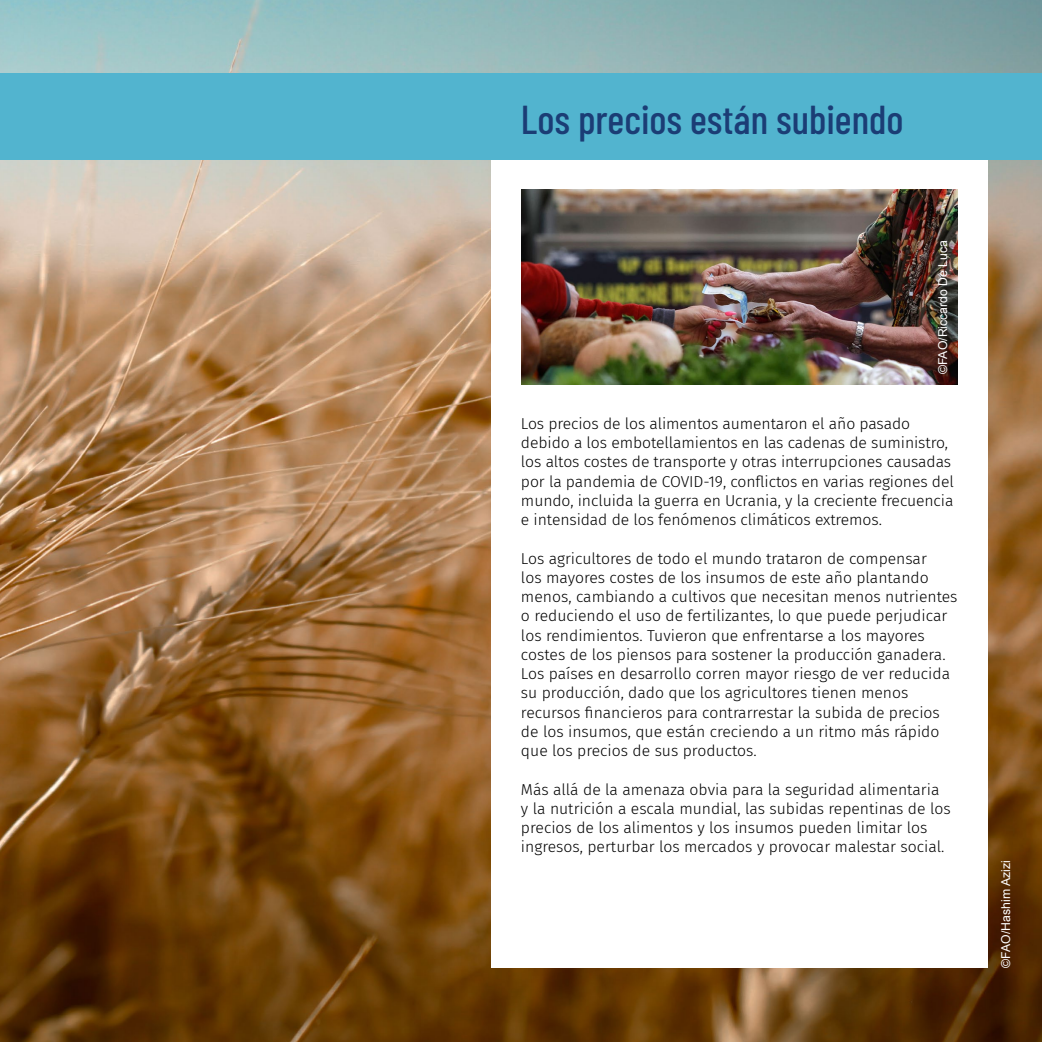
<style>
.page{position:relative;width:1042px;height:1042px;background:#fff}
.page>*{position:absolute;margin:0;border:0;box-sizing:border-box;transform-origin:0 0}
.t1{font:500 40.25px "Barlow Condensed";color:#1b3d75}
.t2{font:300 15.75px/19.2px "Fira Sans";color:#000}
.t3{font:12.25px "Arial";color:#fff}
</style>
<div class="page">
<img style="left:0;top:0;width:1042px;height:1042px">
<div style="left:491px;top:84px;width:496px;height:883px;background:#fff"></div>
<div style="left:0;top:73px;width:1042px;height:87px;background:#52b4cf"></div>
<img style="left:521px;top:190px;width:437px;height:194px">
<h1 class="t1" style="left:521px;top:91px;width:384px">Los precios están subiendo</h1>
<p class="t3" style="left:935px;top:374px;width:136px;rotate:-90deg">©FAO/Riccardo De Luca</p>
<p class="t2" style="left:521px;top:413px;width:434px">Los precios de los alimentos aumentaron el año pasado debido a los embotellamientos en las cadenas de suministro, los altos costes de transporte y otras interrupciones causadas por la pandemia de COVID-19, conflictos en varias regiones del mundo, incluida la guerra en Ucrania, y la creciente frecuencia e intensidad de los fenómenos climáticos extremos.</p>
<p class="t2" style="left:521px;top:548px;width:438px">Los agricultores de todo el mundo trataron de compensar<br>los mayores costes de los insumos de este año plantando menos, cambiando a cultivos que necesitan menos nutrientes o reduciendo el uso de fertilizantes, lo que puede perjudicar los rendimientos. Tuvieron que enfrentarse a los mayores costes de los piensos para sostener la producción ganadera.<br>Los países en desarrollo corren mayor riesgo de ver reducida su producción, dado que los agricultores tienen menos recursos financieros para contrarrestar la subida de precios de los insumos, que están creciendo a un ritmo más rápido que los precios de sus productos.</p>
<p class="t2" style="left:521px;top:779px;width:431px">Más allá de la amenaza obvia para la seguridad alimentaria y la nutrición a escala mundial, las subidas repentinas de los precios de los alimentos y los insumos pueden limitar los ingresos, perturbar los mercados y provocar malestar social.</p>
<p class="t3" style="left:998px;top:967px;width:109px;rotate:-90deg">©FAO/Hashim Azizi</p>
</div>
